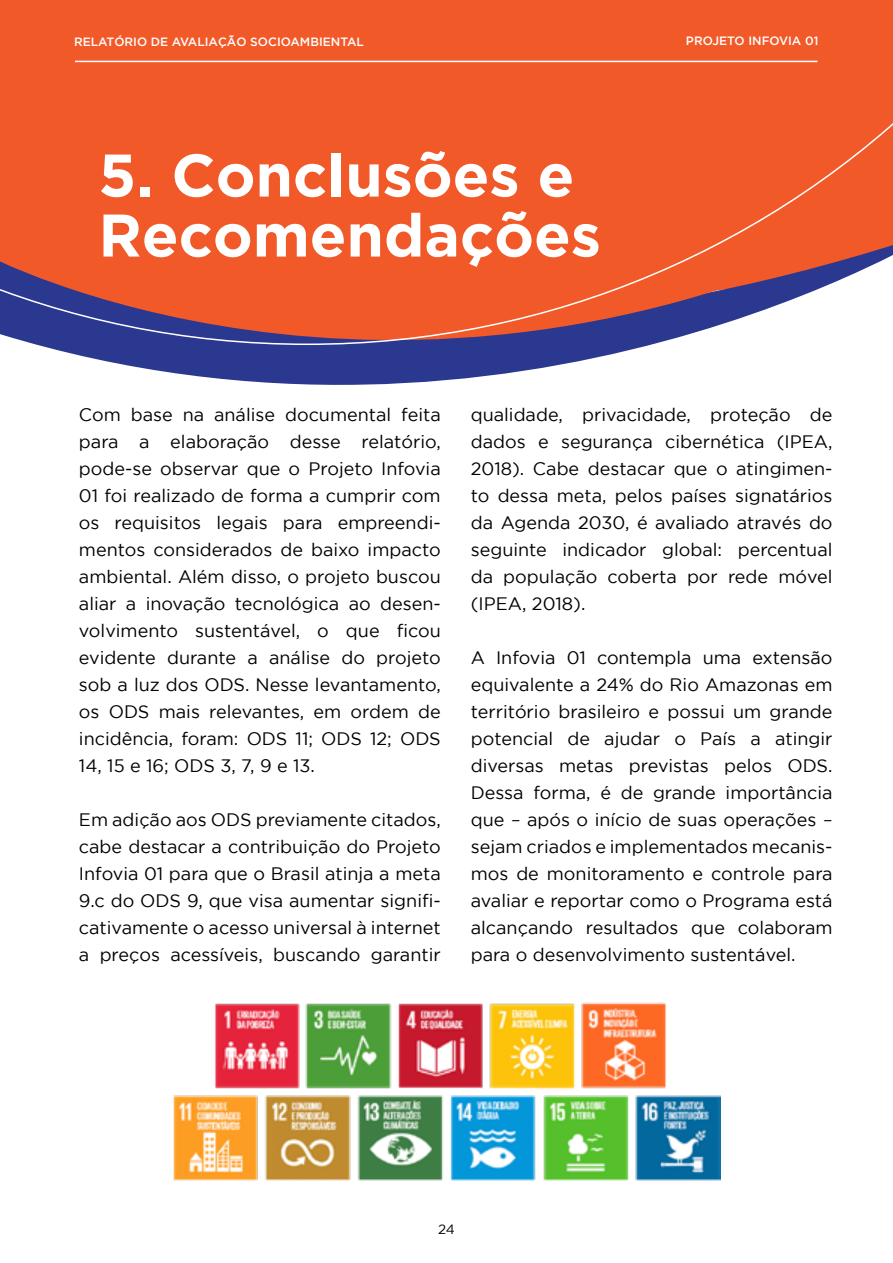
<style>
.page{position:relative;width:893px;height:1263px;background:#fff}
.page>*{position:absolute;margin:0;border:0;box-sizing:border-box;transform-origin:0 0}
.Capítulos{font:700 60px "Gotham";color:#fff}
.Colunas{font:18px/27px "Gotham";color:#000;text-align:justify}
.t1{font:13.5px "Gotham";color:#000}
.Rodapé{font:500 12px "Gotham";color:#fff}
</style>
<div class="page">
<svg style="left:38px;top:345px;width:612px;height:40px;fill:#2b388f"></svg>
<svg style="left:0;top:0;width:893px;height:345px;background:#e45c38"></svg>
<hr style="left:75px;top:61px;width:743px;height:1px;background:#fff">
<img style="left:173px;top:1002px;width:548px;height:179px">
<p class="Rodapé" style="left:74px;top:35px;width:291px">RELATÓRIO DE AVALIAÇÃO SOCIOAMBIENTAL</p>
<p class="Rodapé" style="left:686px;top:34px;width:134px">PROJETO INFOVIA 01</p>
<p class="Capítulos" style="left:98px;top:141px;width:477px">5. Conclusões e</p>
<p class="Capítulos" style="left:98px;top:201px;width:504px">Recomendações</p>
<p class="Colunas" style="left:79px;top:401px;width:363px">Com base na análise documental feita para a elaboração desse relatório, pode-se observar que o Projeto Infovia 01 foi realizado de forma a cumprir com os requisitos legais para empreendi&shy;mentos considerados de baixo impacto ambiental. Além disso, o projeto buscou aliar a inovação tecnológica ao desen&shy;volvimento sustentável, o que ficou evidente durante a análise do projeto sob a luz dos ODS. Nesse levantamento, os ODS mais relevantes, em ordem de incidência, foram: ODS 11; ODS 12; ODS 14, 15 e 16; ODS 3, 7, 9 e 13.</p>
<p class="Colunas" style="left:79px;top:806px;width:363px">Em adição aos ODS previamente citados, cabe destacar a contribuição do Projeto Infovia 01 para que o Brasil atinja a meta 9.c do ODS 9, que visa aumentar signifi&shy;cativamente o acesso universal à internet a preços acessíveis, buscando garantir</p>
<p class="Colunas" style="left:471px;top:401px;width:363px">qualidade, privacidade, proteção de dados e segurança cibernética (IPEA, 2018). Cabe destacar que o atingimen&shy;to dessa meta, pelos países signatários da Agenda 2030, é avaliado através do seguinte indicador global: percentual da população coberta por rede móvel (IPEA, 2018).</p>
<p class="Colunas" style="left:471px;top:644px;width:363px">A Infovia 01 contempla uma extensão equivalente a 24% do Rio Amazonas em território brasileiro e possui um grande potencial de ajudar o País a atingir diversas metas previstas pelos ODS.<br>Dessa forma, é de grande importância que – após o início de suas operações – sejam criados e implementados mecanis&shy;mos de monitoramento e controle para avaliar e reportar como o Programa está alcançando resultados que colaboram para o desenvolvimento sustentável.</p>
<p class="t1" style="left:438px;top:1222px;width:18px">24</p>
</div>
